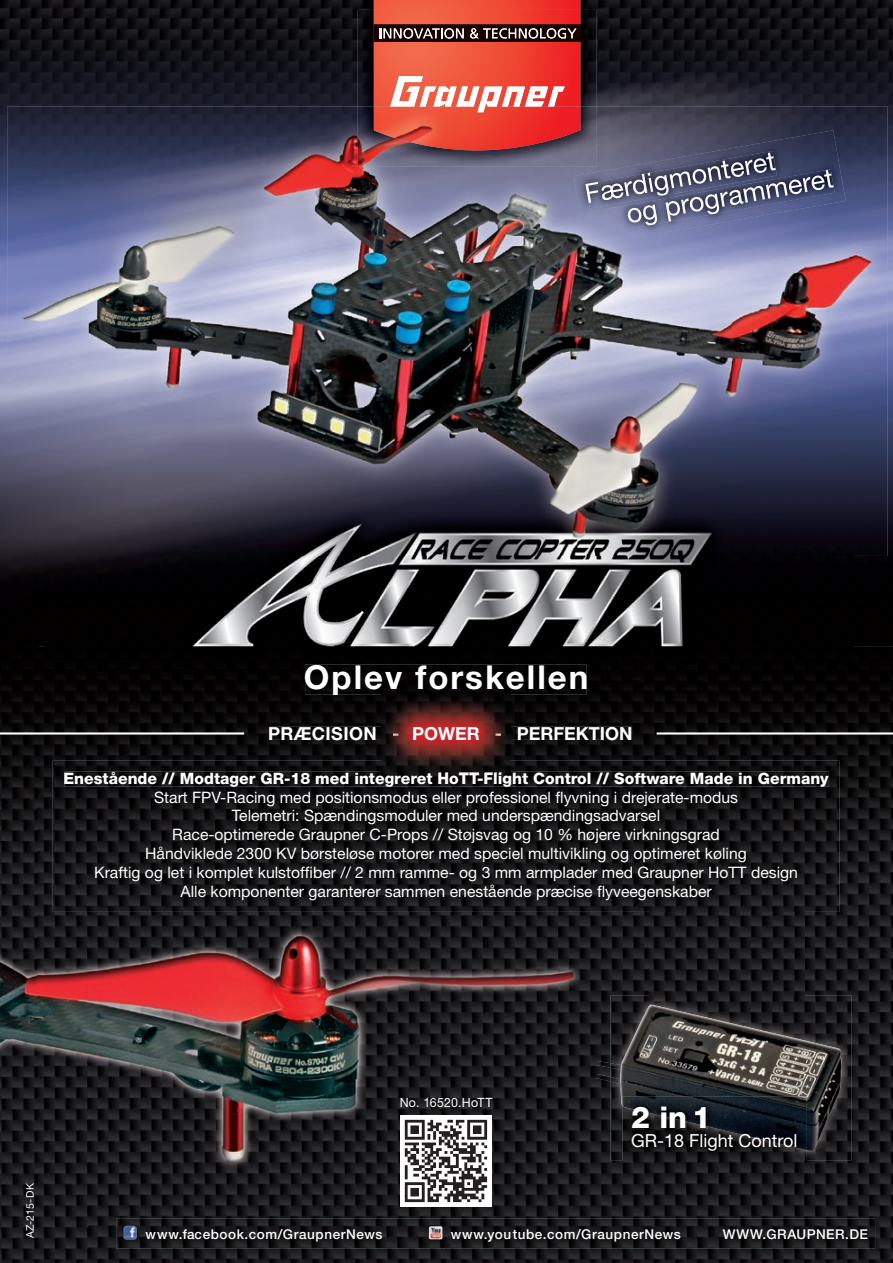
<style>
.page{position:relative;width:893px;height:1263px;background:#fff}
.page>*{position:absolute;margin:0;border:0;box-sizing:border-box;transform-origin:0 0}
.t1{font:700 33px "Helvetica Neue LT Pro";letter-spacing:.06em;color:#fff}
.t2{font:800 30px "Helvetica Neue LT Pro";color:#fff}
.t3{font:18px "Helvetica Neue LT Pro";color:#fff}
.t4{font:700 18px "Helvetica Neue LT Pro";color:#fff}
.t5{font:700 18px "Helvetica Neue LT Pro";letter-spacing:.02em;color:#fff}
.t6{font:15.75px/18.9px "Helvetica Neue LT Pro";color:#fff;text-align:center}
.t7{font:800 15.75px "Helvetica Neue LT Pro";color:#fff}
.t8{font:500 13.5px "Helvetica Neue LT Pro";letter-spacing:.04em;color:#fff}
.t9{font:12.75px "Helvetica Neue LT Pro";letter-spacing:-.01em;color:#fff}
.t10{font:10.5px "Helvetica Neue LT Pro";color:#fff}
</style>
<div class="page">
<img style="left:0;top:0;width:358px;height:115px">
<img style="left:358px;top:0;width:535px;height:9px">
<img style="left:0;top:647px;width:37px;height:616px">
<img style="left:37px;top:647px;width:358px;height:146px">
<div style="left:395px;top:647px;width:498px;height:38px;background:#020001"></div>
<img style="left:511px;top:685px;width:382px;height:108px">
<img style="left:37px;top:793px;width:51px;height:470px">
<img style="left:804px;top:793px;width:89px;height:470px">
<img style="left:88px;top:912px;width:562px;height:351px">
<img style="left:650px;top:912px;width:154px;height:83px">
<img style="left:650px;top:1161px;width:154px;height:102px">
<img style="left:305px;top:664px;width:282px;height:31px">
<img style="left:269px;top:726px;width:362px;height:14px">
<img style="left:116px;top:1218px;width:759px;height:30px">
<img style="left:123px;top:1226px;width:14px;height:13px">
<svg style="left:429px;top:1226px;width:13px;height:13px"></svg>
<svg style="left:374px;top:0;width:206px;height:9px;background:#ef4a36"></svg>
<img style="left:53px;top:761px;width:786px;height:151px">
<img style="left:65px;top:771px;width:764px;height:15px">
<img style="left:610px;top:995px;width:241px;height:165px">
<img style="left:596px;top:1061px;width:14px;height:20px">
<img style="left:610px;top:1005px;width:232px;height:146px">
<div style="left:400px;top:1115px;width:92px;height:92px;background:#fff"></div>
<img style="left:404px;top:1119px;width:84px;height:84px">
<hr style="left:657px;top:732px;width:236px;height:2px;background:#fff">
<hr style="left:0;top:732px;width:244px;height:2px;background:#fff">
<img style="left:381px;top:694px;width:130px;height:32px">
<img style="left:381px;top:726px;width:130px;height:46px">
<img style="left:622px;top:1150px;width:184px;height:11px">
<img style="left:622px;top:1097px;width:184px;height:53px">
<img style="left:597px;top:9px;width:296px;height:106px">
<img style="left:0;top:115px;width:44px;height:532px">
<img style="left:852px;top:115px;width:41px;height:532px">
<img style="left:44px;top:556px;width:808px;height:91px">
<img style="left:358px;top:9px;width:239px;height:158px">
<img style="left:374px;top:9px;width:206px;height:141px">
<img style="left:374px;top:24px;width:96px;height:18px">
<svg style="left:380px;top:28px;width:84px;height:11px"></svg>
<svg style="left:470px;top:24px;width:111px;height:18px;background:#483534"></svg>
<img style="left:390px;top:76px;width:175px;height:31px">
<img style="left:7px;top:107px;width:363px;height:449px">
<img style="left:577px;top:107px;width:155px;height:449px">
<img style="left:732px;top:107px;width:155px;height:49px">
<img style="left:369px;top:167px;width:208px;height:389px">
<img style="left:784px;top:156px;width:103px;height:400px">
<img style="left:732px;top:247px;width:52px;height:309px">
<img style="left:390px;top:107px;width:164px;height:5px">
<img style="left:574px;top:130px;width:272px;height:117px">
<img style="left:585px;top:151px;width:192px;height:58px">
<img style="left:588px;top:169px;width:247px;height:67px">
<h1 class="t1" style="left:304px;top:656px;width:286px">Oplev forskellen</h1>
<p class="t5" style="left:268px;top:722px;width:133px">PRÆCISION -</p>
<p class="t4" style="left:494px;top:722px;width:139px">- PERFEKTION</p>
<p class="t4" style="left:412px;top:722px;width:69px">POWER</p>
<p class="t7" style="left:63px;top:769px;width:767px">Enestående // Modtager GR-18 med integreret HoTT-Flight Control // Software Made in Germany</p>
<p class="t6" style="left:94px;top:787px;width:705px">Start FPV-Racing med positionsmodus eller professionel flyvning i drejerate-modus<br>Telemetri: Spændingsmoduler med underspændingsadvarsel<br>Race-optimerede Graupner C-Props // Støjsvag og 10 % højere virkningsgrad<br>Håndviklede 2300 KV børsteløse motorer med speciel multivikling og optimeret køling<br>Kraftig og let i komplet kulstoffiber // 2 mm ramme- og 3 mm armplader med Graupner HoTT design Alle komponenter garanterer sammen enestående præcise flyveegenskaber</p>
<p class="t10" style="left:23px;top:1238px;width:57px;rotate:-90deg">AZ-215-DK</p>
<p class="t9" style="left:400px;top:1094px;width:94px">No. 16520.HoTT</p>
<h2 class="t2" style="left:631px;top:1099px;width:81px">2 in 1</h2>
<p class="t3" style="left:631px;top:1129px;width:168px">GR-18 Flight Control</p>
<p class="t8" style="left:146px;top:1226px;width:238px">www.facebook.com/GraupnerNews</p>
<p class="t8" style="left:451px;top:1226px;width:232px">www.youtube.com/GraupnerNews</p>
<p class="t8" style="left:723px;top:1226px;width:147px">WWW.GRAUPNER.DE</p>
</div>
